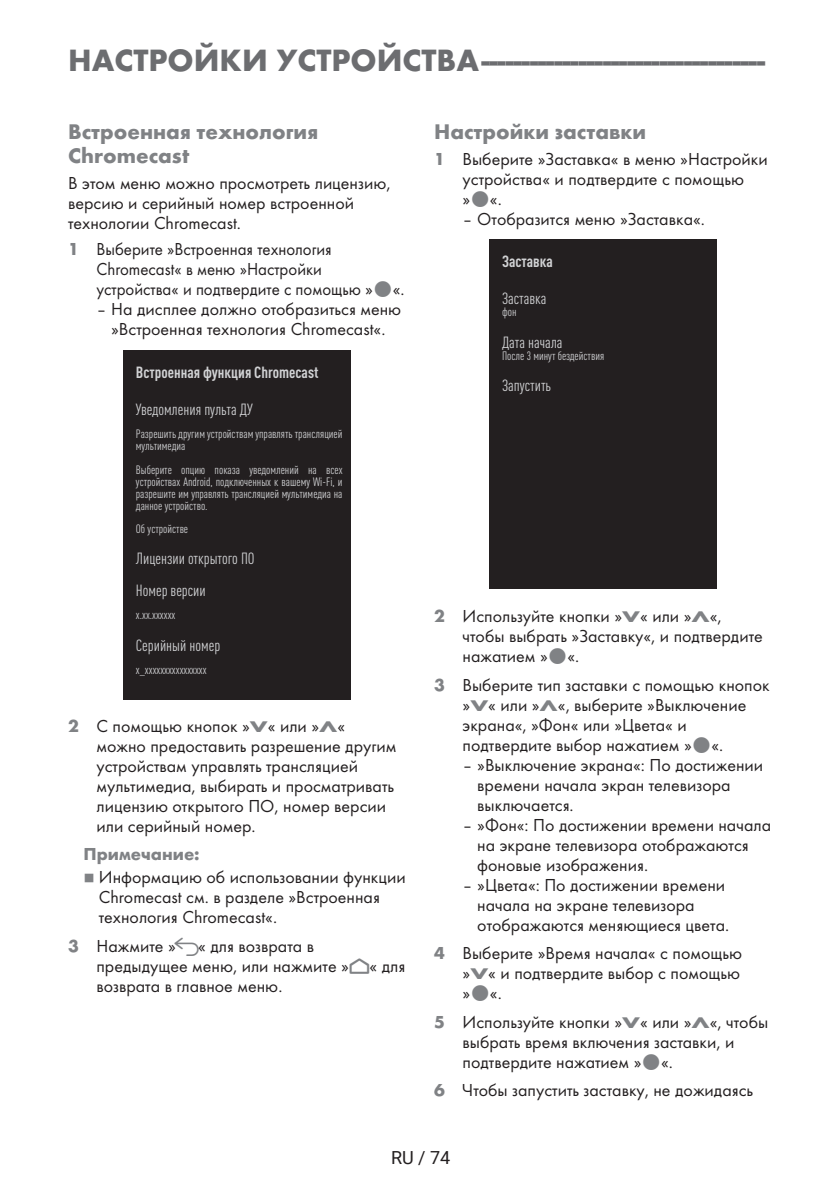
<style>
.page{position:relative;width:840px;height:1191px;background:#fff}
.page>*{position:absolute;margin:0;border:0;box-sizing:border-box;transform-origin:0 0}
.t1{font:700 32px "Futura TOT";color:#6c6d70}
.t2{font:700 22px/24px "Futura TOT";color:#808285}
.t3{font:18px/20px "Futura TOT Boo";color:#231f20}
.t4{font:18px/20px "Futura TOT Boo";color:#231f20;scale:.94 1}
.t5{font:700 18px "Futura TOT";color:#808285}
.t6{font:18px "Roboto";color:#231f20}
.t7{font:condensed 16px/31.4px "DIN Pro";color:#d1d2d4}
.t8{font:700 condensed 16px "DIN Pro";color:#d1d2d4}
.t9{font:condensed 12px/12px "DIN Pro";color:#d1d2d4}
.t10{font:8px "Grund Son Se";color:#808285}
.s1{font-family:"Futura TOT";font-weight:700;color:#808285}
.s2{font-family:"Futura TOT";font-weight:700;font-size:16px;color:#808285}
.s3{font-family:"Arcelik TS9 Android";font-size:20px;color:#808285}
.s4{font-family:"Arcelik TS9 Android";font-size:24px;color:#808285}
</style>
<div class="page">
<div style="left:123px;top:349px;width:227px;height:350px;background:#231f20"></div>
<div style="left:489px;top:239px;width:227px;height:350px;background:#231f20"></div>
<h1 class="t1" style="left:68px;top:40px;width:698px">НАСТРОЙКИ УСТРОЙСТВА------------------------------------</h1>
<p class="t2" style="left:68px;top:120px;width:252px">Встроенная технология<br>Chromecast</p>
<p class="t3" style="left:68px;top:173px;width:323px">В этом меню можно просмотреть лицензию, версию и серийный номер встроенной технологии Chromecast.</p>
<p class="t4" style="left:96px;top:239px;width:329px;text-indent:-28px"><span class="s1">1</span> Выберите »Встроенная технология<br>Chromecast« в меню »Настройки устройства« и подтвердите с помощью » «.</p>
<p class="t3" style="left:96px;top:299px;width:306px;text-align:center">– На дисплее должно отобразиться меню »Встроенная технология Chromecast«.</p>
<p class="t8" style="left:136px;top:360px;width:184px">Встроенная функция Chromecast</p>
<p class="t7" style="left:136px;top:392px;width:118px">Уведомления пульта ДУ</p>
<p class="t9" style="left:136px;top:427px;width:208px">Разрешить другим устройствам управлять трансляцией мультимедиа</p>
<p class="t9" style="left:136px;top:462px;width:208px;text-align:justify">Выберите опцию показа уведомлений на всех устройствах Android, подключенных к вашему Wi-Fi, и разрешите им управлять трансляцией мультимедиа на данное устройство.</p>
<p class="t9" style="left:136px;top:522px;width:54px">Об устройстве</p>
<p class="t7" style="left:136px;top:542px;width:120px">Лицензии открытого ПО<br>Номер версии</p>
<p class="t9" style="left:136px;top:608px;width:41px">x.xx.xxxxxx</p>
<p class="t7" style="left:136px;top:628px;width:86px">Серийный номер</p>
<p class="t9" style="left:136px;top:662px;width:72px">x_xxxxxxxxxxxxxxxx</p>
<p class="t3" style="left:96px;top:716px;width:301px;text-indent:-28px"><span class="s1">2</span> С помощью кнопок »<span class="s2">V</span>« или »<span class="s2">Λ</span>« можно предоставить разрешение другим устройствам управлять трансляцией мультимедиа, выбирать и просматривать лицензию открытого ПО, номер версии или серийный номер.</p>
<p class="t5" style="left:83px;top:843px;width:118px">Примечание:</p>
<p class="t10" style="left:83px;top:874px;width:13px">7</p>
<p class="t3" style="left:99px;top:867px;width:308px">Информацию об использовании функции<br>Chromecast см. в разделе »Встроенная технология Chromecast«.</p>
<p class="t3" style="left:96px;top:935px;width:310px;text-indent:-28px"><span class="s1">3</span> Нажмите » <span class="s3">r</span>« для возврата в предыдущее меню, или нажмите »<span class="s4">p</span>« для возврата в главное меню.</p>
<p class="t2" style="left:434px;top:120px;width:213px">Настройки заставки</p>
<p class="t3" style="left:462px;top:149px;width:306px;text-indent:-28px"><span class="s1">1</span> Выберите »Заставка« в меню »Настройки устройства« и подтвердите с помощью<br>» «.</p>
<p class="t3" style="left:462px;top:209px;width:244px">– Отобразится меню »Заставка«.</p>
<p class="t8" style="left:501px;top:250px;width:52px">Заставка</p>
<p class="t7" style="left:501px;top:282px;width:46px">Заставка</p>
<p class="t9" style="left:501px;top:305px;width:16px">фон</p>
<p class="t7" style="left:501px;top:325px;width:62px">Дата начала</p>
<p class="t9" style="left:501px;top:349px;width:104px">После 3 минут бездействия</p>
<p class="t7" style="left:501px;top:368px;width:51px">Запустить</p>
<p class="t3" style="left:462px;top:606px;width:301px;text-indent:-28px"><span class="s1">2</span> Используйте кнопки »<span class="s2">V</span>« или »<span class="s2">Λ</span>«, чтобы выбрать »Заставку«, и подтвердите нажатием » «.</p>
<p class="t3" style="left:462px;top:674px;width:308px;text-indent:-28px"><span class="s1">3</span> Выберите тип заставки с помощью кнопок »<span class="s2">V</span>« или »<span class="s2">Λ</span>«, выберите »Выключение экрана«, »Фон« или »Цвета« и подтвердите выбор нажатием » «.</p>
<p class="t3" style="left:477px;top:754px;width:287px;text-indent:-15px">– »Выключение экрана«: По достижении времени начала экран телевизора выключается.</p>
<p class="t3" style="left:477px;top:814px;width:295px;text-indent:-15px">– »Фон«: По достижении времени начала на экране телевизора отображаются фоновые изображения.</p>
<p class="t3" style="left:477px;top:874px;width:253px;text-indent:-15px">– »Цвета«: По достижении времени начала на экране телевизора отображаются меняющиеся цвета.</p>
<p class="t3" style="left:462px;top:943px;width:281px;text-align:justify;text-indent:-28px"><span class="s1">4</span> Выберите »Время начала« с помощью »<span class="s2">V</span>« и подтвердите выбор с помощью » «.</p>
<p class="t3" style="left:462px;top:1011px;width:307px;text-indent:-28px"><span class="s1">5</span> Используйте кнопки »<span class="s2">V</span>« или »<span class="s2">Λ</span>«, чтобы выбрать время включения заставки, и подтвердите нажатием » «.</p>
<p class="t3" style="left:434px;top:1080px;width:320px"><span class="s1">6</span> Чтобы запустить заставку, не дожидаясь</p>
<p class="t6" style="left:391px;top:1144px;width:61px">RU / 74</p>
</div>
